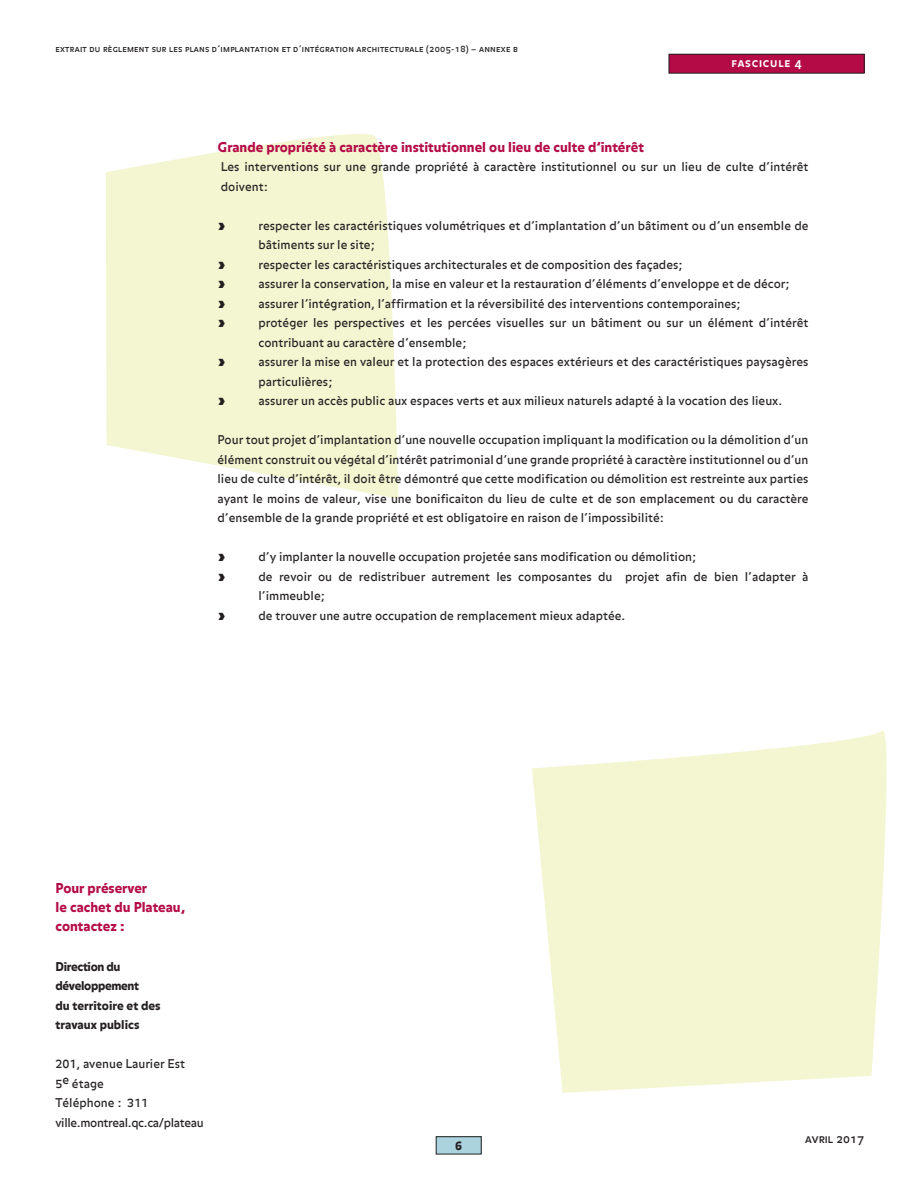
<style>
.page{position:relative;width:918px;height:1188px;background:#fff}
.page>*{position:absolute;margin:0;border:0;box-sizing:border-box;transform-origin:0 0}
.t1{font:900 13.5px/19.5px "Balance";color:#b40b47}
.t2{font:12px/19.5px "Balance";color:#231f20}
.t3{font:900 12px/19.5px "Balance";color:#231f20}
.t4{font:12px "Balance Bold Caps";letter-spacing:.07em;color:#fff}
.t5{font:12px "Carta";color:#231f20;scale:2 1}
.t6{font:12px "Balance Regular Caps";color:#231f20}
.t7{font:9px "Balance Regular Caps";letter-spacing:.03em;color:#231f20}
</style>
<div class="page">
<svg style="left:532px;top:730px;width:355px;height:363px;background:#f5f7d8"></svg>
<div style="left:669px;top:54px;width:195px;height:19px;background:#b40b47"></div>
<div style="left:669px;top:54px;width:195px;height:19px;border:1px solid #231f20"></div>
<svg style="left:106px;top:134px;width:292px;height:365px;background:#f5f7d8"></svg>
<div style="left:436px;top:1137px;width:45px;height:17px;background:#abd3de"></div>
<div style="left:436px;top:1136px;width:45px;height:18px;border:1px solid #231f20"></div>
<p class="t7" style="left:56px;top:43px;width:464px">extrait du règlement sur les plans d’implantation et d’intégration architecturale (2005-18) – annexe b</p>
<p class="t4" style="left:731px;top:55px;width:72px">fascicule 4</p>
<p class="t1" style="left:218px;top:137px;width:428px">Grande propriété à caractère institutionnel ou lieu de culte d’intérêt</p>
<p class="t2" style="left:221px;top:157px;width:589px">Les interventions sur une grande propriété à caractère institutionnel ou sur un lieu de culte d’intérêt doivent:</p>
<p class="t5" style="left:218px;top:218px;width:5px">K</p>
<p class="t2" style="left:259px;top:216px;width:551px">respecter les caractéristiques volumétriques et d’implantation d’un bâtiment ou d’un ensemble de bâtiments sur le site;</p>
<p class="t5" style="left:218px;top:257px;width:5px">K</p>
<p class="t2" style="left:259px;top:255px;width:426px">respecter les caractéristiques architecturales et de composition des façades;</p>
<p class="t5" style="left:218px;top:277px;width:5px">K</p>
<p class="t2" style="left:259px;top:274px;width:533px">assurer la conservation, la mise en valeur et la restauration d’éléments d’enveloppe et de décor;</p>
<p class="t5" style="left:218px;top:296px;width:5px">K</p>
<p class="t2" style="left:259px;top:294px;width:484px">assurer l’intégration, l’affirmation et la réversibilité des interventions contemporaines;</p>
<p class="t5" style="left:218px;top:316px;width:5px">K</p>
<p class="t2" style="left:259px;top:313px;width:551px">protéger les perspectives et les percées visuelles sur un bâtiment ou sur un élément d’intérêt contribuant au caractère d’ensemble;</p>
<p class="t5" style="left:218px;top:355px;width:5px">K</p>
<p class="t2" style="left:259px;top:352px;width:551px">assurer la mise en valeur et la protection des espaces extérieurs et des caractéristiques paysagères particulières;</p>
<p class="t5" style="left:218px;top:394px;width:5px">K</p>
<p class="t2" style="left:259px;top:391px;width:525px">assurer un accès public aux espaces verts et aux milieux naturels adapté à la vocation des lieux.</p>
<p class="t2" style="left:217px;top:430px;width:593px;text-align:justify">Pour tout projet d’implantation d’une nouvelle occupation impliquant la modification ou la démolition d’un élément construit ou végétal d’intérêt patrimonial d’une grande propriété à caractère institutionnel ou d’un lieu de culte d’intérêt, il doit être démontré que cette modification ou démolition est restreinte aux parties ayant le moins de valeur, vise une bonificaiton du lieu de culte et de son emplacement ou du caractère d’ensemble de la grande propriété et est obligatoire en raison de l’impossibilité:</p>
<p class="t5" style="left:218px;top:550px;width:5px">K</p>
<p class="t2" style="left:259px;top:547px;width:439px">d’y implanter la nouvelle occupation projetée sans modification ou démolition;</p>
<p class="t5" style="left:218px;top:569px;width:5px">K</p>
<p class="t2" style="left:259px;top:567px;width:551px">de revoir ou de redistribuer autrement les composantes du projet afin de bien l’adapter à l’immeuble;</p>
<p class="t5" style="left:218px;top:608px;width:5px">K</p>
<p class="t2" style="left:259px;top:606px;width:368px">de trouver une autre occupation de remplacement mieux adaptée.</p>
<p class="t1" style="left:55px;top:878px;width:131px">Pour préserver<br>le cachet du Plateau, contactez :</p>
<p class="t3" style="left:55px;top:957px;width:107px">Direction du développement<br>du territoire et des travaux publics</p>
<p class="t2" style="left:55px;top:1054px;width:150px">201, avenue Laurier Est<br>5e étage<br>Téléphone : 311 ville.montreal.qc.ca/plateau</p>
<p class="t3" style="left:455px;top:1136px;width:8px">6</p>
<p class="t6" style="left:805px;top:1132px;width:60px">avril 2017</p>
</div>
